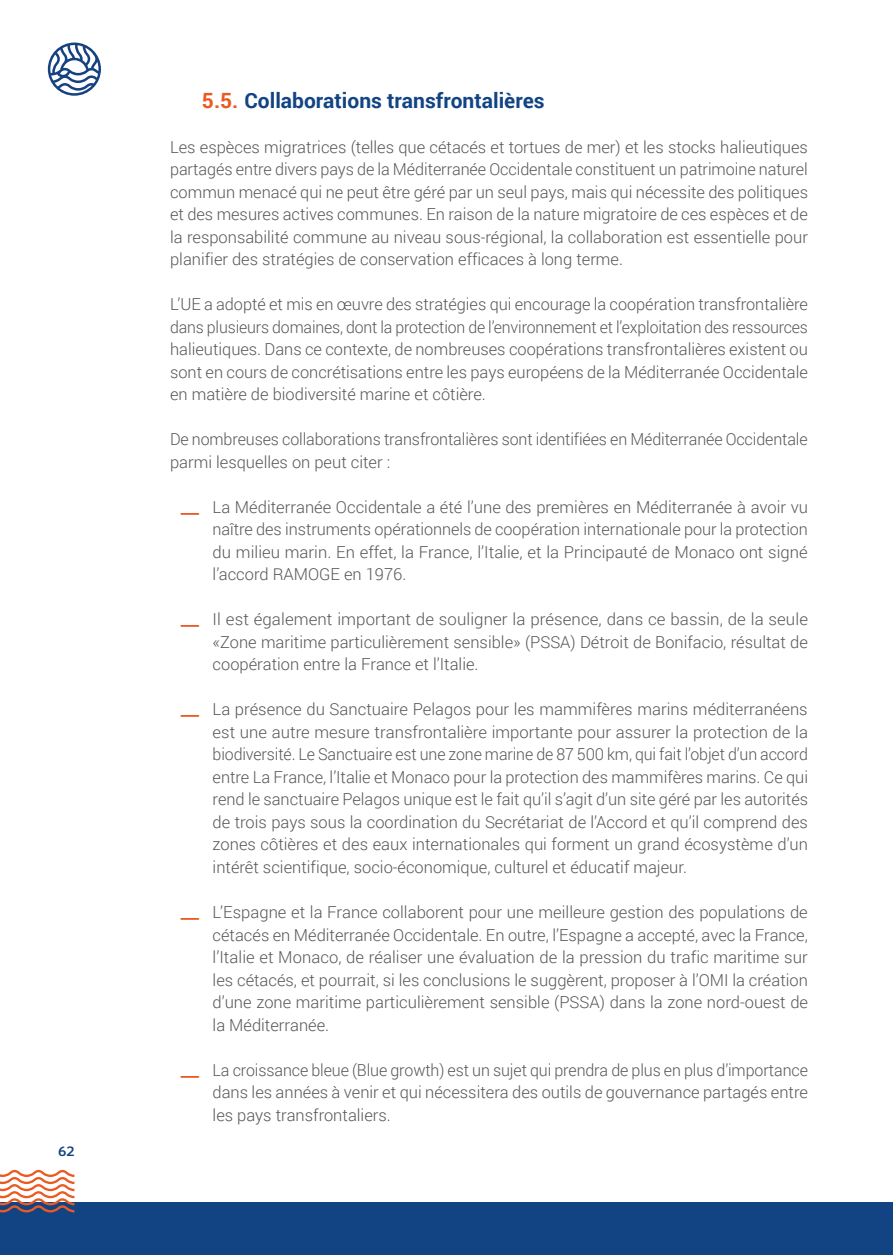
<style>
.page{position:relative;width:893px;height:1255px;background:#fff}
.page>*{position:absolute;margin:0;border:0;box-sizing:border-box;transform-origin:0 0}
.t1{font:700 21px "Roboto";color:#124484}
.t2{font:300 16.5px/22.5px "Roboto";color:#565656;text-align:justify}
.t3{font:700 13.5px "Ko Ho";color:#124484}
.s1{color:#eb5a23}
.s2{font-weight:700;color:#eb5a23}
</style>
<div class="page">
<div style="left:0;top:1201px;width:893px;height:53px;background:#124484"></div>
<svg style="left:48px;top:43px;width:53px;height:53px"></svg>
<svg style="left:0;top:1169px;width:74px;height:43px"></svg>
<p class="t3" style="left:58px;top:1139px;width:18px">62</p>
<p class="t1" style="left:202px;top:85px;width:344px"><span class="s1">5.5.</span> Collaborations transfrontalières</p>
<p class="t2" style="left:170px;top:135px;width:639px">Les espèces migratrices (telles que cétacés et tortues de mer) et les stocks halieutiques partagés entre divers pays de la Méditerranée Occidentale constituent un patrimoine naturel commun menacé qui ne peut être géré par un seul pays, mais qui nécessite des politiques et des mesures actives communes. En raison de la nature migratoire de ces espèces et de la responsabilité commune au niveau sous-régional, la collaboration est essentielle pour planifier des stratégies de conservation efficaces à long terme.</p>
<p class="t2" style="left:170px;top:292px;width:639px">L’UE a adopté et mis en œuvre des stratégies qui encourage la coopération transfrontalière dans plusieurs domaines, dont la protection de l’environnement et l’exploitation des ressources halieutiques. Dans ce contexte, de nombreuses coopérations transfrontalières existent ou sont en cours de concrétisations entre les pays européens de la Méditerranée Occidentale en matière de biodiversité marine et côtière.</p>
<p class="t2" style="left:170px;top:427px;width:639px">De nombreuses collaborations transfrontalières sont identifiées en Méditerranée Occidentale parmi lesquelles on peut citer :</p>
<p class="t2" style="left:213px;top:495px;width:597px;text-indent:-32px"><span class="s2">_</span> La Méditerranée Occidentale a été l’une des premières en Méditerranée à avoir vu naître des instruments opérationnels de coopération internationale pour la protection du milieu marin. En effet, la France, l’Italie, et la Principauté de Monaco ont signé l’accord RAMOGE en 1976.</p>
<p class="t2" style="left:213px;top:607px;width:597px;text-indent:-32px"><span class="s2">_</span> Il est également important de souligner la présence, dans ce bassin, de la seule «Zone maritime particulièrement sensible» (PSSA) Détroit de Bonifacio, résultat de coopération entre la France et l’Italie.</p>
<p class="t2" style="left:213px;top:697px;width:597px;text-indent:-32px"><span class="s2">_</span> La présence du Sanctuaire Pelagos pour les mammifères marins méditerranéens est une autre mesure transfrontalière importante pour assurer la protection de la biodiversité. Le Sanctuaire est une zone marine de 87 500 km, qui fait l’objet d’un accord entre La France, l’Italie et Monaco pour la protection des mammifères marins. Ce qui rend le sanctuaire Pelagos unique est le fait qu’il s’agit d’un site géré par les autorités de trois pays sous la coordination du Secrétariat de l’Accord et qu’il comprend des zones côtières et des eaux internationales qui forment un grand écosystème d’un intérêt scientifique, socio-économique, culturel et éducatif majeur.</p>
<p class="t2" style="left:213px;top:900px;width:597px;text-indent:-32px"><span class="s2">_</span> L’Espagne et la France collaborent pour une meilleure gestion des populations de cétacés en Méditerranée Occidentale. En outre, l’Espagne a accepté, avec la France, l’Italie et Monaco, de réaliser une évaluation de la pression du trafic maritime sur les cétacés, et pourrait, si les conclusions le suggèrent, proposer à l’OMI la création d’une zone maritime particulièrement sensible (PSSA) dans la zone nord-ouest de la Méditerranée.</p>
<p class="t2" style="left:213px;top:1057px;width:597px;text-indent:-32px"><span class="s2">_</span> La croissance bleue (Blue growth) est un sujet qui prendra de plus en plus d’importance dans les années à venir et qui nécessitera des outils de gouvernance partagés entre les pays transfrontaliers.</p>
</div>
